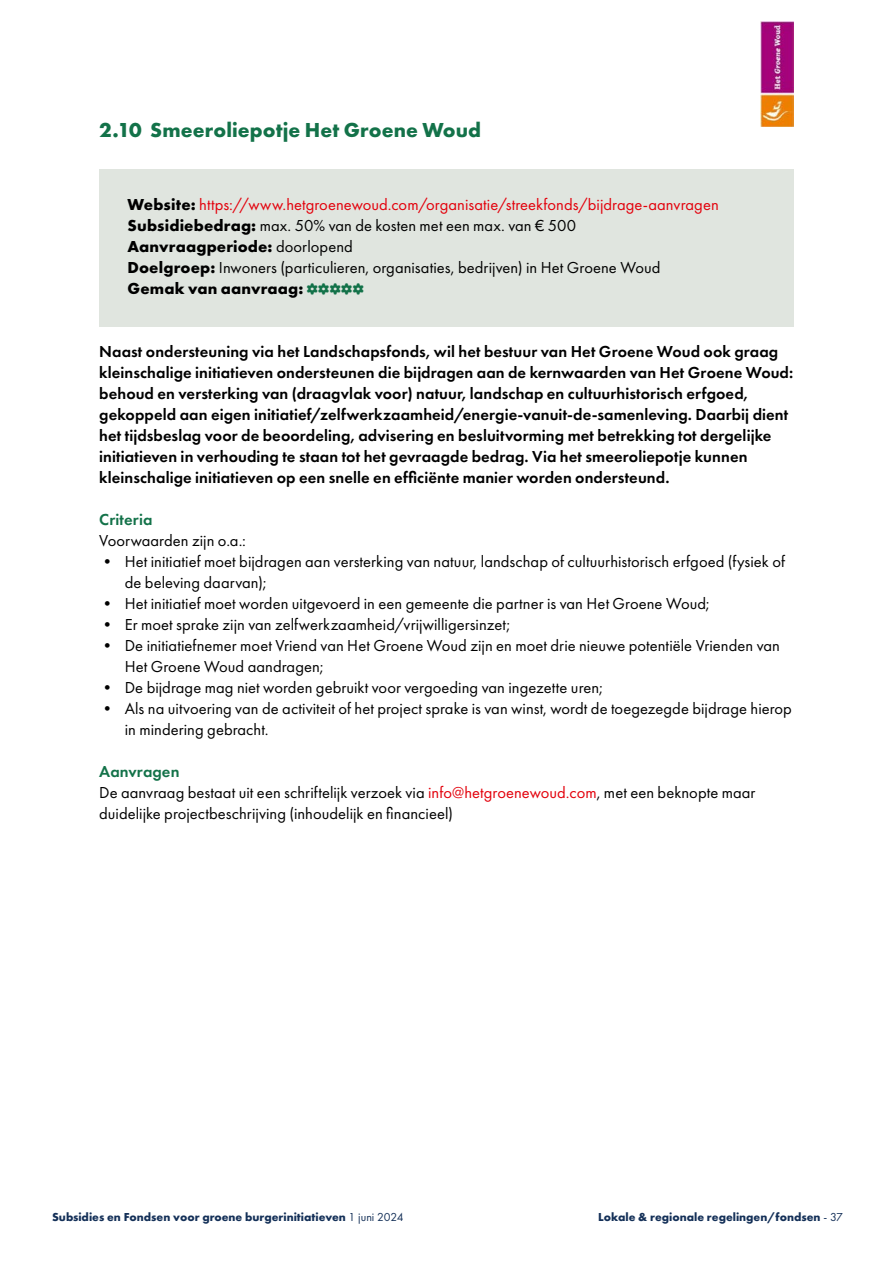
<style>
.page{position:relative;width:893px;height:1263px;background:#fff}
.page>*{position:absolute;margin:0;border:0;box-sizing:border-box;transform-origin:0 0}
.t1{font:700 21px "Futura PT";letter-spacing:.005em;color:#137249}
.Platte_tekst_-_11_14_pt{font:16.5px/21px "Futura PT";letter-spacing:.005em;color:#000}
.Platte_tekst_-_11_14_pt-2{font:600 16.5px/21px "Futura PT";letter-spacing:.005em;color:#000}
.Kadertekst_donkergroen_-_11_14pt{font:16.5px "Futura PT";letter-spacing:.005em;color:#000}
.Kadertekst_donkergroen_-_11_14pt-2{font:16.5px "Futura PT";letter-spacing:.005em;color:#e3000b}
.Kadertekst_donkergroen_-_11_14pt-3{font:700 16.5px "Futura PT";letter-spacing:.01em;color:#000}
.Subkop_3_donkergroen_-_Demi_ZN{font:600 16.5px "Futura PT";letter-spacing:.005em;color:#137249}
.t2{font:700 12px "Futura PT";color:#143058}
.s1{font-weight:700;color:#000}
.s2{font-weight:700}
.s3{font-weight:400}
.s4{color:#e3000b}
</style>
<div class="page">
<div style="left:99px;top:169px;width:695px;height:73px;background:#e0e5df"></div>
<div style="left:99px;top:232px;width:695px;height:73px;background:#e0e5df"></div>
<div style="left:99px;top:251px;width:695px;height:75px;background:#e0e5df"></div>
<img style="left:760px;top:21px;width:34px;height:105px">
<p class="t1" style="left:99px;top:116px;width:383px">2.10 Smeeroliepotje Het Groene Woud</p>
<p class="Kadertekst_donkergroen_-_11_14pt-2" style="left:128px;top:195px;width:593px"><span class="s1">Website:</span> https://www.hetgroenewoud.com/organisatie/streekfonds/bijdrage-aanvragen</p>
<p class="Kadertekst_donkergroen_-_11_14pt" style="left:128px;top:216px;width:450px"><span class="s2">Subsidiebedrag:</span> max. 50% van de kosten met een max. van € 500</p>
<p class="Kadertekst_donkergroen_-_11_14pt-3" style="left:128px;top:236px;width:227px">Aanvraagperiode: <span class="s3">doorlopend</span></p>
<p class="Kadertekst_donkergroen_-_11_14pt" style="left:128px;top:258px;width:534px"><span class="s2">Doelgroep:</span> Inwoners (particulieren, organisaties, bedrijven) in Het Groene Woud</p>
<p class="Kadertekst_donkergroen_-_11_14pt-3" style="left:128px;top:278px;width:177px">Gemak van aanvraag:</p>
<p class="Platte_tekst_-_11_14_pt-2" style="left:99px;top:341px;width:696px">Naast ondersteuning via het Landschapsfonds, wil het bestuur van Het Groene Woud ook graag kleinschalige initiatieven ondersteunen die bijdragen aan de kernwaarden van Het Groene Woud: behoud en versterking van (draagvlak voor) natuur, landschap en cultuurhistorisch erfgoed, gekoppeld aan eigen initiatief/zelfwerkzaamheid/energie-vanuit-de-samenleving. Daarbij dient het tijdsbeslag voor de beoordeling, advisering en besluitvorming met betrekking tot dergelijke initiatieven in verhouding te staan tot het gevraagde bedrag. Via het smeeroliepotje kunnen kleinschalige initiatieven op een snelle en efficiënte manier worden ondersteund.</p>
<p class="Subkop_3_donkergroen_-_Demi_ZN" style="left:99px;top:509px;width:55px">Criteria</p>
<p class="Platte_tekst_-_11_14_pt" style="left:99px;top:530px;width:148px">Voorwaarden zijn o.a.:</p>
<p class="Platte_tekst_-_11_14_pt" style="left:125px;top:551px;width:662px;text-indent:-26px">• Het initiatief moet bijdragen aan versterking van natuur, landschap of cultuurhistorisch erfgoed (fysiek of de beleving daarvan);</p>
<p class="Platte_tekst_-_11_14_pt" style="left:99px;top:593px;width:612px">• Het initiatief moet worden uitgevoerd in een gemeente die partner is van Het Groene Woud;</p>
<p class="Platte_tekst_-_11_14_pt" style="left:99px;top:614px;width:412px">• Er moet sprake zijn van zelfwerkzaamheid/vrijwilligersinzet;</p>
<p class="Platte_tekst_-_11_14_pt" style="left:125px;top:635px;width:657px;text-indent:-26px">• De initiatiefnemer moet Vriend van Het Groene Woud zijn en moet drie nieuwe potentiële Vrienden van<br>Het Groene Woud aandragen;</p>
<p class="Platte_tekst_-_11_14_pt" style="left:99px;top:677px;width:505px">• De bijdrage mag niet worden gebruikt voor vergoeding van ingezette uren;</p>
<p class="Platte_tekst_-_11_14_pt" style="left:125px;top:698px;width:669px;text-indent:-26px">• Als na uitvoering van de activiteit of het project sprake is van winst, wordt de toegezegde bijdrage hierop in mindering gebracht.</p>
<p class="Subkop_3_donkergroen_-_Demi_ZN" style="left:99px;top:761px;width:82px">Aanvragen</p>
<p class="Platte_tekst_-_11_14_pt" style="left:99px;top:782px;width:658px">De aanvraag bestaat uit een schriftelijk verzoek via <span class="s4">info@hetgroenewoud.com</span>, met een beknopte maar duidelijke projectbeschrijving (inhoudelijk en financieel)</p>
<p class="t2" style="left:52px;top:1209px;width:353px">Subsidies en Fondsen voor groene burgerinitiatieven <span class="s3">1 juni 2024</span></p>
<p class="t2" style="left:598px;top:1209px;width:246px">Lokale &amp; regionale regelingen/fondsen <span class="s3">- 37</span></p>
</div>
